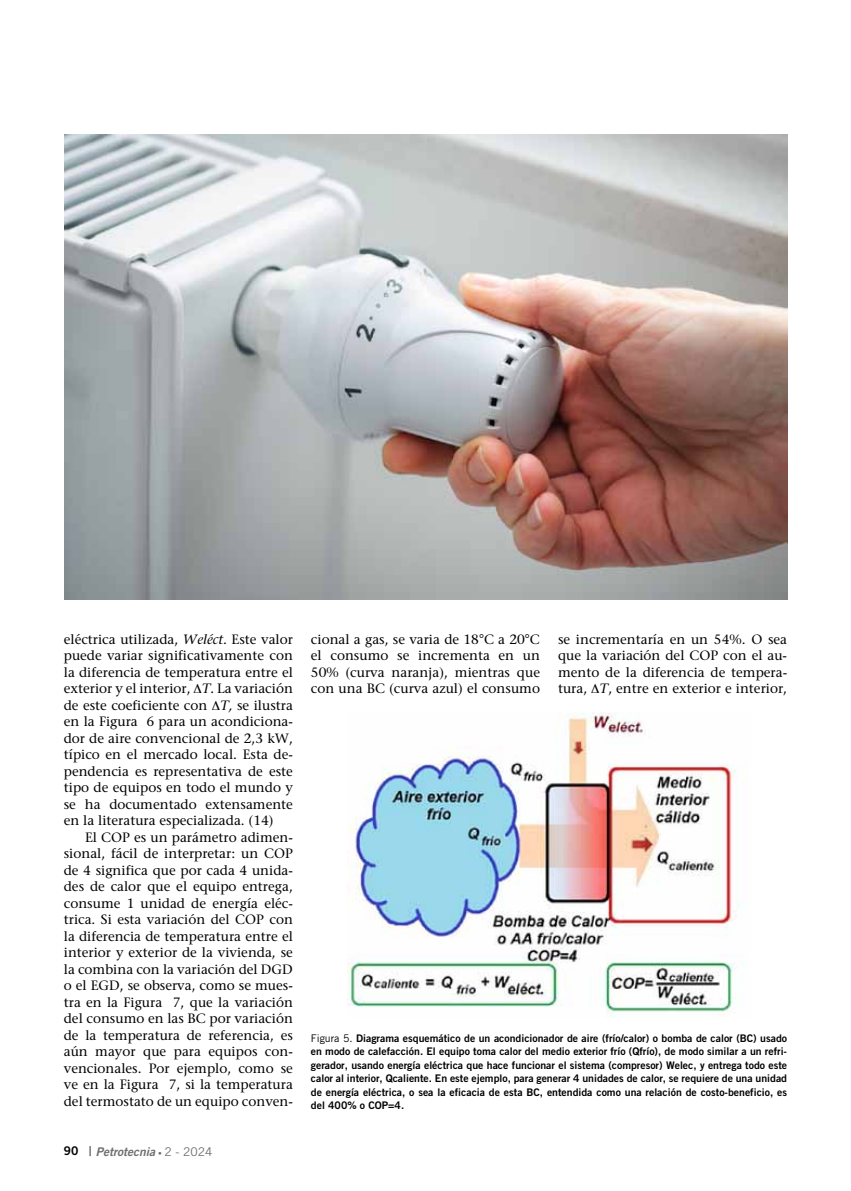
<style>
.page{position:relative;width:851px;height:1191px;background:#fff}
.page>*{position:absolute;margin:0;border:0;box-sizing:border-box;transform-origin:0 0}
.t1{font:13.5px/16.5px "Stone Serif";color:#000;text-align:justify}
.t2{font:italic 12px "Trade Gothic Bold Two";color:#6d6e71}
.t3{font:10.5px/13.5px "Trade Gothic Bold Two";color:#000;text-align:justify}
.s1{font-style:italic}
.s2{font-style:normal;color:#000}
.s3{font-style:normal;font-size:13.5px}
.s4{font-style:normal;font-size:7.5px}
.s5{font-family:"Trade Gothic";font-style:normal}
.s6{font-family:"Trade Gothic"}
</style>
<div class="page">
<img style="left:347px;top:712px;width:398px;height:305px">
<img style="left:64px;top:135px;width:723px;height:464px">
<p class="t1" style="left:64px;top:630px;width:230px">eléctrica utilizada, <span class="s1">Weléct</span>. Este valor puede variar significativamente con la diferencia de temperatura entre el exterior y el interior, <span class="s1">T.</span> La variación de este coeficiente con <span class="s1">T,</span> se ilustra en la Figura 6 para un acondiciona&shy;dor de aire convencional de 2,3 kW, típico en el mercado local. Esta de&shy;pendencia es representativa de este tipo de equipos en todo el mundo y se ha documentado extensamente en la literatura especializada. (14)</p>
<p class="t1" style="left:64px;top:828px;width:230px;text-indent:21px">El COP es un parámetro adimen&shy;sional, fácil de interpretar: un COP de 4 significa que por cada 4 unida&shy;des de calor que el equipo entrega, consume 1 unidad de energía eléc&shy;trica. Si esta variación del COP con la diferencia de temperatura entre el interior y exterior de la vivienda, se la combina con la variación del DGD o el EGD, se observa, como se mues&shy;tra en la Figura 7, que la variación del consumo en las BC por variación de la temperatura de referencia, es aún mayor que para equipos con&shy;vencionales. Por ejemplo, como se ve en la Figura 7, si la temperatura del termostato de un equipo conven-</p>
<p class="t2" style="left:64px;top:1143px;width:150px"><span class="s2">90</span> <span class="s3">|</span> Petrotecnia <span class="s4">•</span> <span class="s5">2 - 2024</span></p>
<p class="t1" style="left:311px;top:630px;width:230px">cional a gas, se varia de 18°C a 20°C el consumo se incrementa en un 50% (curva naranja), mientras que con una BC (curva azul) el consumo</p>
<p class="t1" style="left:558px;top:630px;width:230px">se incrementaría en un 54%. O sea que la variación del COP con el au&shy;mento de la diferencia de tempera&shy;tura, <span class="s1">T</span>, entre en exterior e interior,</p>
<p class="t3" style="left:311px;top:1031px;width:477px"><span class="s6">Figura 5.</span> Diagrama esquemático de un acondicionador de aire (frío/calor) o bomba de calor (BC) usado en modo de calefacción. El equipo toma calor del medio exterior frío (Qfrío), de modo similar a un refri&shy;gerador, usando energía eléctrica que hace funcionar el sistema (compresor) Welec, y entrega todo este calor al interior, Qcaliente. En este ejemplo, para generar 4 unidades de calor, se requiere de una unidad de energía eléctrica, o sea la eficacia de esta BC, entendida como una relación de costo-beneficio, es del 400% o COP=4.</p>
</div>
